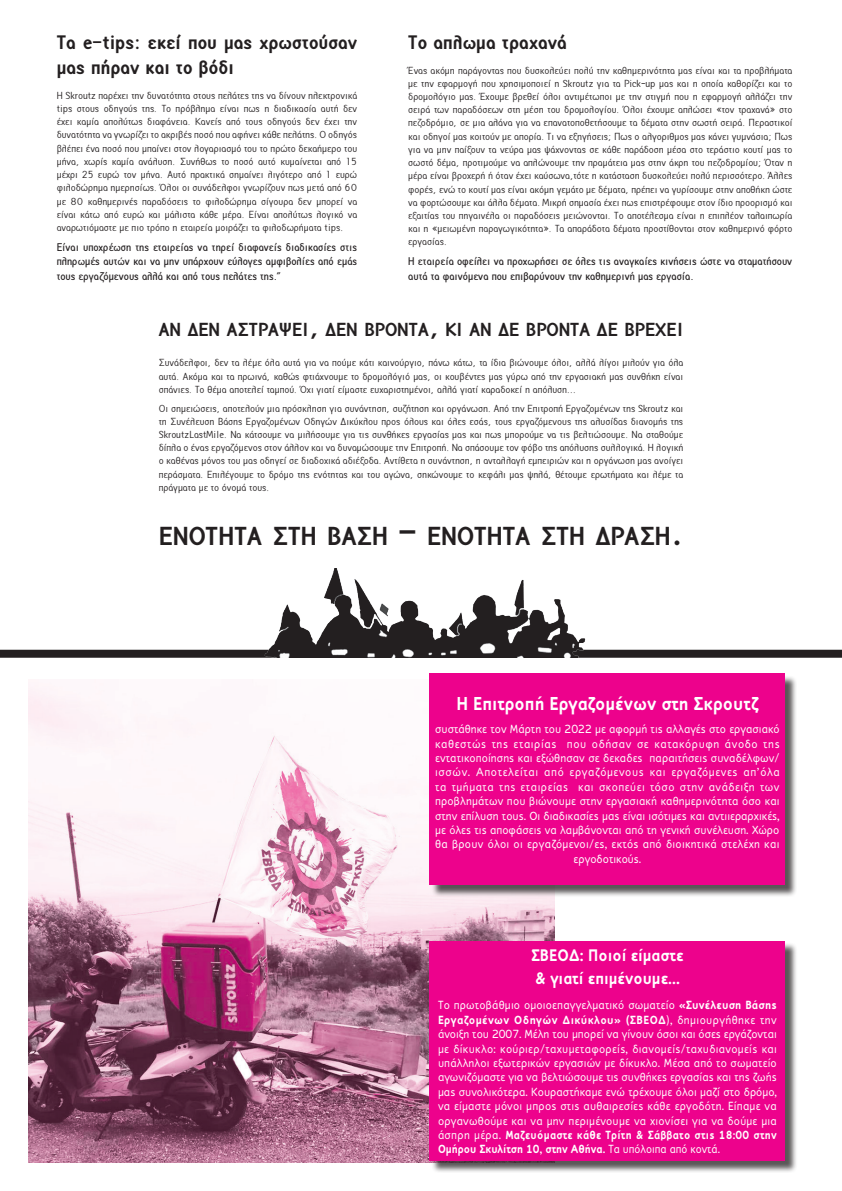
<style>
.page{position:relative;width:842px;height:1191px;background:#fff}
.page>*{position:absolute;margin:0;border:0;box-sizing:border-box;transform-origin:0 0}
.soma_entypou{font:700 28px "PF Report";color:#231f20}
.υποτιτλοι{font:700 21px/25.2px "PF Report";color:#231f20}
.soma_entypou-2{font:700 20.3px "PF Report";color:#231f20}
.keimeno_2pf_text_boo{font:700 19px "PF Textbook";color:#fff;scale:.95 1}
.keimeno_2pf_text_boo-2{font:700 17px "PF Textbook";color:#fff;scale:.95 1}
.keimeno_2pf_text_boo-3{font:12px/14.4px "PF Textbook";letter-spacing:.01em;color:#fff;text-align:center;scale:.95 1}
.soma_entypou-3{font:500 12px/14.4px "PF Report";color:#231f20}
.soma_entypou-4{font:11px/13.2px "PF Report";color:#231f20;text-align:justify}
.s1{font-size:29px}
.s2{font-size:40px}
.s3{font-weight:700}
</style>
<div class="page">
<img style="left:28px;top:683px;width:527px;height:479px">
<div style="left:431px;top:675px;width:367px;height:222px;background:#231f20;opacity:.75"></div>
<div style="left:429px;top:673px;width:356px;height:212px;background:#ed028c"></div>
<div style="left:431px;top:942px;width:367px;height:231px;background:#231f20;opacity:.75"></div>
<div style="left:429px;top:941px;width:356px;height:219px;background:#ed028c"></div>
<div style="left:0;top:649px;width:842px;height:8px;background:#231f20"></div>
<img style="left:264px;top:568px;width:321px;height:89px">
<p class="υποτιτλοι" style="left:57px;top:30px;width:302px">Τα e-tips: εκεί που μας χρωστούσαν μας πήραν και το βόδι</p>
<p class="soma_entypou-4" style="left:57px;top:89px;width:302px">Η Skroutz παρέχει την δυνατότητα στους πελάτες της να δίνουν ηλεκτρονικά tips στους οδηγούς της. Το πρόβλημα είναι πως η διαδικασία αυτή δεν έχει καμία απολύτως διαφάνεια. Κανείς από τους οδηγούς δεν έχει την δυνατότητα να γνωρίζει το ακριβές ποσό που αφήνει κάθε πελάτης. Ο οδηγός βλέπει ένα ποσό που μπαίνει στον λογαριασμό του το πρώτο δεκαήμερο του μήνα, χωρίς καμία ανάλυση. Συνήθως το ποσό αυτό κυμαίνεται από 15 μέχρι 25 ευρώ τον μήνα. Αυτό πρακτικά σημαίνει λιγότερο από 1 ευρώ φιλοδώρημα ημερησίως. Όλοι οι συνάδελφοι γνωρίζουν πως μετά από 60 με 80 καθημερινές παραδόσεις το φιλοδώρημα σίγουρα δεν μπορεί να είναι κάτω από ευρώ και μάλιστα κάθε μέρα. Είναι απολύτως λογικό να αναρωτιόμαστε με πιο τρόπο η εταιρεία μοιράζει τα φιλοδωρήματα tips.</p>
<p class="soma_entypou-3" style="left:57px;top:240px;width:302px;text-align:justify">Είναι υποχρέωση της εταιρείας να τηρεί διαφανείς διαδικασίες στις πληρωμές αυτών και να μην υπάρχουν εύλογες αμφιβολίες από εμάς τους εργαζόμενους αλλά και από τους πελάτες της.”</p>
<p class="υποτιτλοι" style="left:408px;top:30px;width:160px">Το απλωμα τραχανά</p>
<p class="soma_entypou-4" style="left:408px;top:64px;width:386px">Ένας ακόμη παράγοντας που δυσκολεύει πολύ την καθημερινότητα μας είναι και τα προβλήματα με την εφαρμογή που χρησιμοποιεί η Skroutz για τα Pick-up μας και η οποία καθορίζει και το δρομολόγιο μας. Έχουμε βρεθεί όλοι αντιμέτωποι με την στιγμή που η εφαρμογή αλλάζει την σειρά των παραδόσεων στη μέση του δρομολογίου. Όλοι έχουμε απλώσει «τον τραχανά» στο πεζοδρόμιο, σε μια αλάνα για να επανατοποθετήσουμε τα δέματα στην σωστή σειρά. Περαστικοί και οδηγοί μας κοιτούν με απορία. Τι να εξηγήσεις; Πως ο αλγοριθμος μας κάνει γυμνάσια; Πως για να μην παίξουν τα νεύρα μας ψάχνοντας σε κάθε παράδοση μέσα στο τεράστιο κουτί μας το σωστό δέμα, προτιμούμε να απλώνουμε την πραμάτεια μας στην άκρη του πεζοδρομίου; Όταν η μέρα είναι βροχερή ή όταν έχει καύσωνα,τότε η κατάσταση δυσκολεύει πολύ περισσότερο. Άλλες φορές, ενώ το κουτί μας είναι ακόμη γεμάτο με δέματα, πρέπει να γυρίσουμε στην αποθήκη ώστε να φορτώσουμε και άλλα δέματα. Μικρή σημασία έχει πως επιστρέφουμε στον ίδιο προορισμό και εξαιτίας του πηγαινέλα οι παραδόσεις μειώνονται. Το αποτέλεσμα είναι η επιπλέον ταλαιπωρία και η «μειωμένη παραγωγικότητα». Τα απαράδοτα δέματα προστίθονται στον καθημερινό φόρτο εργασίας.</p>
<p class="soma_entypou-3" style="left:408px;top:254px;width:386px">Η εταιρεία οφείλει να προχωρήσει σε όλες τις αναγκαίες κινήσεις ώστε να σταματήσουν αυτά τα φαινόμενα που επιβαρύνουν την καθημερινή μας εργασία.</p>
<p class="soma_entypou-2" style="left:159px;top:319px;width:526px">αν δεν αστράψει<span class="s1">,</span> δεν βροντά<span class="s1">,</span> κι αν δε βροντά δε βρέχει</p>
<p class="soma_entypou-4" style="left:159px;top:356px;width:526px">Συνάδελφοι, δεν τα λέμε όλα αυτά για να πούμε κάτι καινούργιο, πάνω κάτω, τα ίδια βιώνουμε όλοι, αλλά λίγοι μιλούν για όλα αυτά. Ακόμα και τα πρωινά, καθώς φτιάχνουμε το δρομολόγιό μας, οι κουβέντες μας γύρω από την εργασιακή μας συνθήκη είναι σπάνιες. Το θέμα αποτελεί ταμπού. Όχι γιατί είμαστε ευχαριστημένοι, αλλά γιατί καραδοκεί η απόλυση...</p>
<p class="soma_entypou-4" style="left:159px;top:402px;width:526px">Οι σημειώσεις, αποτελούν μια πρόσκληση για συνάντηση, συζήτηση και οργάνωση. Από την Επιτροπή Εργαζομένων της Skroutz και τη Συνέλευση Βάσης Εργαζομένων Οδηγών Δικύκλου προς όλους και όλες εσάς, τους εργαζόμενους της αλυσίδας διανομής της SkroutzLastMile. Να κάτσουμε να μιλήσουμε για τις συνθήκες εργασίας μας και πως μπορούμε να τις βελτιώσουμε. Να σταθούμε δίπλα ο ένας εργαζόμενος στον άλλον και να δυναμώσουμε την Επιτροπή. Να σπάσουμε τον φόβο της απόλυσης συλλογικά. Η λογική ο καθένας μόνος του μας οδηγεί σε διαδοχικά αδιέξοδα. Αντίθετα η συνάντηση, η ανταλλαγή εμπειριών και η οργάνωση μας ανοίγει περάσματα. Επιλέγουμε το δρόμο της ενότητας και του αγώνα, σηκώνουμε το κεφάλι μας ψηλά, θέτουμε ερωτήματα και λέμε τα πράγματα με το όνομά τους.</p>
<p class="soma_entypou" style="left:159px;top:521px;width:526px">ενότητα στη βάση <span class="s2">-</span> ενότητα στη δράση<span class="s2">.</span></p>
<p class="keimeno_2pf_text_boo" style="left:456px;top:692px;width:319px">Η Επιτροπή Εργαζομένων στη Σκρουτζ</p>
<p class="keimeno_2pf_text_boo-3" style="left:435px;top:722px;width:364px">συστάθηκε τον Μάρτη του 2022 με αφορμή τις αλλαγές στο εργασιακό καθεστώς της εταιρίας που οδήσαν σε κατακόρυφη άνοδο της εντατικοποίησης και εξώθησαν σε δεκαδες παραιτήσεις συναδέλφων/ ισσών. Αποτελείται από εργαζόμενους και εργαζόμενες απ’όλα τα τμήματα της εταιρείας και σκοπεύει τόσο στην ανάδειξη των προβλημάτων που βιώνουμε στην εργασιακή καθημερινότητα όσο και στην επίλυση τους. Οι διαδικασίες μας είναι ισότιμες και αντιιεραρχικές, με όλες τις αποφάσεις να λαμβάνονται από τη γενική συνέλευση. Χώρο θα βρουν όλοι οι εργαζόμενοι/ες, εκτός από διοικητικά στελέχη και εργοδοτικούς.</p>
<p class="keimeno_2pf_text_boo-2" style="left:531px;top:945px;width:162px">ΣΒΕΟΔ: Ποιοί είμαστε</p>
<p class="keimeno_2pf_text_boo-2" style="left:535px;top:968px;width:154px">&amp; γιατί επιμένουμε...</p>
<p class="keimeno_2pf_text_boo-3" style="left:438px;top:998px;width:358px;text-align:justify">Το πρωτοβάθμιο ομοιοεπαγγελματικό σωµατείο <span class="s3">«Συνέλευση Βάσης Εργαζοµένων Οδηγών Δικύκλου» (ΣΒΕΟΔ</span>), δηµιουργήθηκε την άνοιξη του 2007. Μέλη του μπορεί να γίνουν όσοι και όσες εργάζονται με δίκυκλο: κούριερ/ταχυμεταφορείς, διανοµείς/ταχυδιανομείς και υπάλληλοι εξωτερικών εργασιών με δίκυκλο. Μέσα από το σωµατείο αγωνιζόµαστε για να βελτιώσουµε τις συνθήκες εργασίας και της ζωής µας συνολικότερα. Κουραστήκαµε ενώ τρέχουµε όλοι µαζί στο δρόµο, να είµαστε µόνοι µπρος στις αυθαιρεσίες κάθε εργοδότη. Είπαµε να οργανωθούµε και να µην περιµένουµε να χιονίσει για να δούµε µια άσπρη µέρα. <span class="s3">Μαζευόµαστε κάθε Τρίτη &amp; Σάββατο στις 18:00 στην Ομήρου Σκυλίτση 10, στην Αθήνα.</span> Τα υπόλοιπα από κοντά.</p>
</div>
